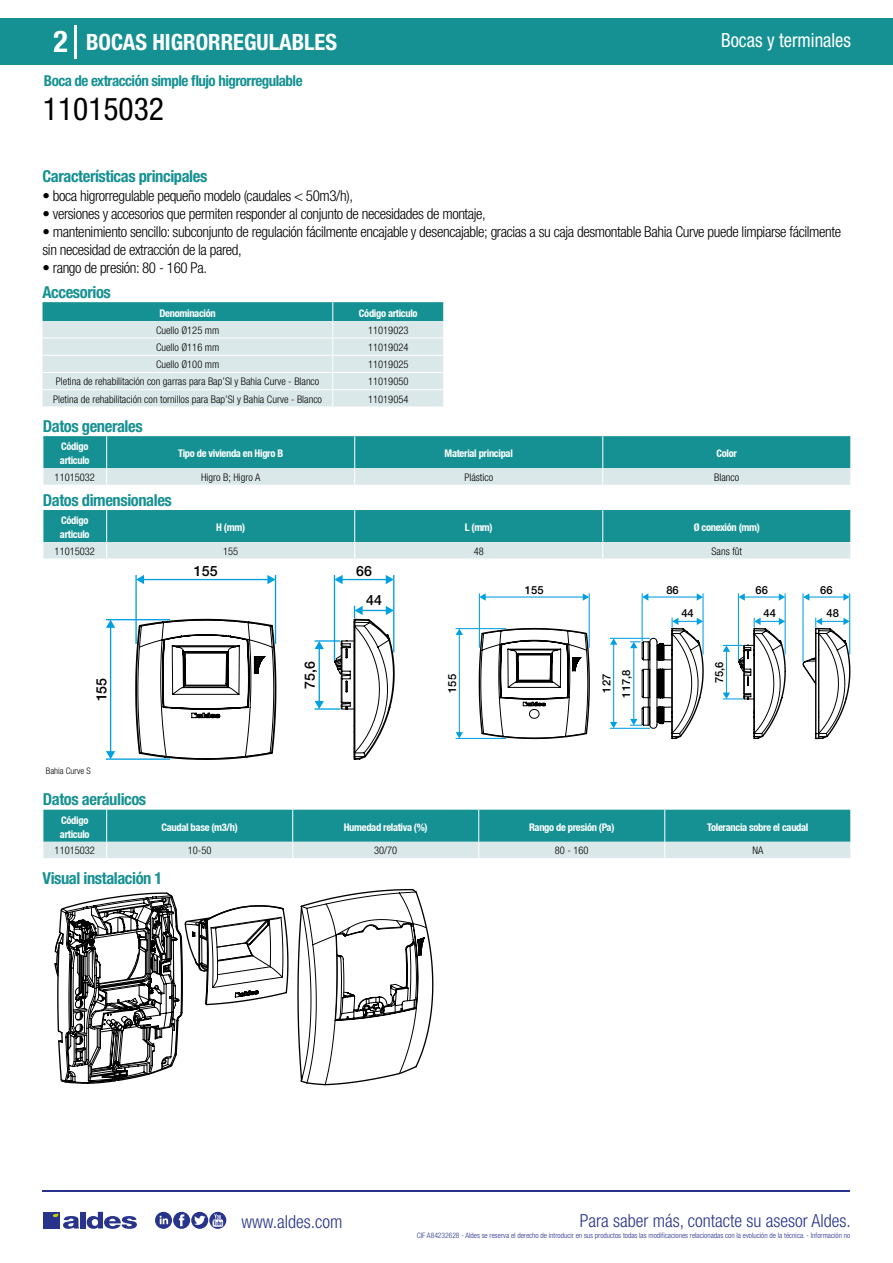
<style>
.page{position:relative;width:893px;height:1263px;background:#fff}
.page>*{position:absolute;margin:0;border:0;box-sizing:border-box;transform-origin:0 0}
.t1{font:condensed 31.5px "Helvetica Neue LT Std";color:#000}
.t2{font:700 condensed 30px "Helvetica Neue LT Std";color:#fff}
.t3{font:700 condensed 22.5px "Helvetica Neue LT Std";color:#fff}
.t4{font:condensed 19.5px "Helvetica Neue LT Std";color:#fff;scale:.95 1}
.t5{font:300 condensed 18px "Helvetica Neue";color:#28348b}
.t6{font:700 condensed 16.5px "Helvetica Neue LT Std";letter-spacing:-.025em;color:#169193}
.t7{font:300 condensed 15px/18px "Helvetica Neue LT Std";letter-spacing:-.025em;color:#000}
.t8{font:700 condensed 15px "Helvetica Neue LT Std";letter-spacing:-.035em;color:#169193}
.t9{font:500 14.25px "Helvetica Neue";color:#000}
.t10{font:500 11.25px/19.8px "Helvetica Neue";color:#000;text-align:center}
.t11{font:300 condensed 10.5px "Helvetica Neue";color:#000}
.t12{font:700 condensed 10.5px/13.5px "Helvetica Neue";letter-spacing:-.03em;color:#fff}
.t13{font:300 condensed 9px "Helvetica Neue";color:#000}
.t14{font:300 condensed 7.5px "Helvetica Neue";color:#28348b}
</style>
<div class="page">
<div style="left:0;top:18px;width:893px;height:46px;background:#169193"></div>
<hr style="left:74px;top:25px;width:2px;height:33px;background:#fff">
<hr style="left:43px;top:1190px;width:807px;height:1px;background:#28348b">
<svg style="left:155px;top:1212px;width:71px;height:17px"></svg>
<div style="left:43px;top:1212px;width:17px;height:16px;background:#28348b"></div>
<div style="left:80px;top:1212px;width:6px;height:16px;background:#28348b"></div>
<svg style="left:87px;top:1212px;width:50px;height:17px"></svg>
<svg style="left:53px;top:1213px;width:26px;height:16px"></svg>
<svg style="left:43px;top:302px;width:401px;height:105px;background:#b9d9da"></svg>
<svg style="left:43px;top:436px;width:808px;height:49px;background:#5bb0b1"></svg>
<svg style="left:43px;top:510px;width:808px;height:49px;background:#5bafb1"></svg>
<hr style="left:135px;top:575px;width:2px;height:69px;background:#009fe3">
<hr style="left:275px;top:575px;width:1px;height:69px;background:#009fe3">
<hr style="left:143px;top:579px;width:126px;height:1px;background:#009fe3">
<svg style="left:267px;top:575px;width:8px;height:9px"></svg>
<svg style="left:136px;top:575px;width:8px;height:9px"></svg>
<hr style="left:106px;top:758px;width:64px;height:2px;background:#009fe3">
<hr style="left:106px;top:619px;width:64px;height:1px;background:#009fe3">
<hr style="left:110px;top:626px;width:1px;height:126px;background:#009fe3">
<svg style="left:106px;top:620px;width:9px;height:8px"></svg>
<svg style="left:106px;top:751px;width:9px;height:8px"></svg>
<hr style="left:393px;top:575px;width:1px;height:77px;background:#009fe3">
<hr style="left:341px;top:579px;width:46px;height:1px;background:#009fe3">
<svg style="left:386px;top:575px;width:8px;height:9px"></svg>
<svg style="left:335px;top:575px;width:8px;height:9px"></svg>
<hr style="left:334px;top:575px;width:1px;height:85px;background:#009fe3">
<svg style="left:134px;top:606px;width:261px;height:154px"></svg>
<hr style="left:479px;top:593px;width:1px;height:55px;background:#009fe3">
<hr style="left:642px;top:593px;width:1px;height:48px;background:#009fe3">
<hr style="left:589px;top:593px;width:1px;height:55px;background:#009fe3">
<hr style="left:485px;top:596px;width:99px;height:1px;background:#009fe3">
<svg style="left:583px;top:593px;width:6px;height:8px"></svg>
<svg style="left:479px;top:593px;width:7px;height:8px"></svg>
<hr style="left:456px;top:738px;width:50px;height:1px;background:#009fe3">
<hr style="left:456px;top:628px;width:50px;height:1px;background:#009fe3">
<hr style="left:459px;top:634px;width:1px;height:99px;background:#009fe3">
<svg style="left:456px;top:629px;width:7px;height:6px"></svg>
<svg style="left:456px;top:732px;width:7px;height:6px"></svg>
<hr style="left:702px;top:593px;width:2px;height:61px;background:#009fe3">
<hr style="left:647px;top:596px;width:51px;height:1px;background:#009fe3">
<svg style="left:697px;top:593px;width:6px;height:8px"></svg>
<svg style="left:642px;top:593px;width:6px;height:8px"></svg>
<hr style="left:785px;top:593px;width:1px;height:61px;background:#009fe3">
<hr style="left:802px;top:593px;width:1px;height:69px;background:#009fe3">
<hr style="left:744px;top:596px;width:36px;height:1px;background:#009fe3">
<svg style="left:779px;top:593px;width:6px;height:8px"></svg>
<svg style="left:739px;top:593px;width:6px;height:8px"></svg>
<hr style="left:849px;top:593px;width:1px;height:61px;background:#009fe3">
<hr style="left:808px;top:596px;width:36px;height:1px;background:#009fe3">
<svg style="left:843px;top:593px;width:7px;height:8px"></svg>
<svg style="left:803px;top:593px;width:6px;height:8px"></svg>
<hr style="left:738px;top:593px;width:1px;height:67px;background:#009fe3">
<svg style="left:478px;top:618px;width:372px;height:121px"></svg>
<svg style="left:43px;top:810px;width:808px;height:48px;background:#5aafb0"></svg>
<svg style="left:55px;top:889px;width:378px;height:196px"></svg>
<h2 class="t2" style="left:54px;top:24px;width:16px">2</h2>
<h3 class="t3" style="left:86px;top:28px;width:252px">BOCAS HIGRORREGULABLES</h3>
<h3 class="t4" style="left:721px;top:29px;width:138px">Bocas y terminales</h3>
<p class="t8" style="left:44px;top:71px;width:260px">Boca de extracción simple flujo higrorregulable</p>
<h1 class="t1" style="left:43px;top:91px;width:122px">11015032</h1>
<p class="t6" style="left:43px;top:166px;width:166px">Características principales</p>
<p class="t7" style="left:43px;top:187px;width:312px">• boca higrorregulable pequeño modelo (caudales &lt; 50m3/h),</p>
<p class="t7" style="left:43px;top:205px;width:445px">• versiones y accesorios que permiten responder al conjunto de necesidades de montaje,</p>
<p class="t7" style="left:43px;top:223px;width:800px">• mantenimiento sencillo: subconjunto de regulación fácilmente encajable y desencajable; gracias a su caja desmontable Bahia Curve puede limpiarse fácilmente sin necesidad de extracción de la pared,</p>
<p class="t7" style="left:43px;top:259px;width:166px">• rango de presión: 80 - 160 Pa.</p>
<p class="t6" style="left:43px;top:282px;width:70px">Accesorios</p>
<p class="t12" style="left:160px;top:306px;width:58px">Denominación</p>
<p class="t12" style="left:359px;top:306px;width:60px">Código articulo</p>
<p class="t11" style="left:156px;top:324px;width:65px">Cuello Ø125 mm</p>
<p class="t11" style="left:368px;top:324px;width:42px">11019023</p>
<p class="t11" style="left:156px;top:341px;width:65px">Cuello Ø116 mm</p>
<p class="t11" style="left:368px;top:341px;width:42px">11019024</p>
<p class="t11" style="left:156px;top:358px;width:65px">Cuello Ø100 mm</p>
<p class="t11" style="left:368px;top:358px;width:42px">11019025</p>
<p class="t11" style="left:56px;top:376px;width:265px">Pletina de rehabilitación con garras para Bap’SI y Bahia Curve - Blanco</p>
<p class="t11" style="left:368px;top:376px;width:42px">11019050</p>
<p class="t11" style="left:53px;top:393px;width:270px">Pletina de rehabilitación con tornillos para Bap’SI y Bahia Curve - Blanco</p>
<p class="t11" style="left:368px;top:393px;width:42px">11019054</p>
<p class="t6" style="left:43px;top:416px;width:101px">Datos generales</p>
<p class="t12" style="left:60px;top:440px;width:31px">Código articulo</p>
<p class="t12" style="left:178px;top:447px;width:107px">Tipo de vivienda en Higro B</p>
<p class="t12" style="left:445px;top:447px;width:70px">Material principal</p>
<p class="t12" style="left:717px;top:447px;width:22px">Color</p>
<p class="t11" style="left:55px;top:471px;width:42px">11015032</p>
<p class="t11" style="left:201px;top:471px;width:61px">Higro B; Higro A</p>
<p class="t11" style="left:464px;top:471px;width:30px">Plástico</p>
<p class="t11" style="left:714px;top:471px;width:27px">Blanco</p>
<p class="t6" style="left:43px;top:490px;width:130px">Datos dimensionales</p>
<p class="t12" style="left:60px;top:514px;width:31px">Código articulo</p>
<p class="t12" style="left:216px;top:520px;width:30px">H (mm)</p>
<p class="t12" style="left:465px;top:520px;width:29px">L (mm)</p>
<p class="t12" style="left:694px;top:520px;width:68px">Ø conexión (mm)</p>
<p class="t11" style="left:55px;top:545px;width:42px">11015032</p>
<p class="t11" style="left:223px;top:545px;width:17px">155</p>
<p class="t11" style="left:474px;top:545px;width:12px">48</p>
<p class="t11" style="left:712px;top:545px;width:32px">Sans fût</p>
<p class="t9" style="left:194px;top:562px;width:25px">155</p>
<p class="t9" style="left:366px;top:592px;width:17px">44</p>
<p class="t9" style="left:356px;top:562px;width:17px">66</p>
<p class="t10" style="left:755px;top:580px;width:14px">66</p>
<p class="t10" style="left:820px;top:580px;width:14px">66</p>
<p class="t10" style="left:525px;top:580px;width:20px">155</p>
<p class="t10" style="left:666px;top:580px;width:14px">86</p>
<p class="t9" style="left:93px;top:701px;width:25px;rotate:-90deg">155</p>
<p class="t9" style="left:301px;top:689px;width:29px;rotate:-90deg">75,6</p>
<p class="t10" style="left:442px;top:693px;width:20px;rotate:-90deg">155</p>
<p class="t10" style="left:596px;top:697px;width:29px;rotate:-90deg">127<br>117,8</p>
<p class="t10" style="left:681px;top:603px;width:14px">44</p>
<p class="t10" style="left:763px;top:603px;width:14px">44</p>
<p class="t10" style="left:826px;top:603px;width:14px">48</p>
<p class="t10" style="left:709px;top:683px;width:23px;rotate:-90deg">75,6</p>
<p class="t13" style="left:46px;top:766px;width:46px">Bahia Curve S</p>
<p class="t6" style="left:43px;top:789px;width:105px">Datos aeráulicos</p>
<p class="t12" style="left:60px;top:813px;width:31px">Código articulo</p>
<p class="t12" style="left:162px;top:820px;width:78px">Caudal base (m3/h)</p>
<p class="t12" style="left:344px;top:820px;width:85px">Humedad relativa (%)</p>
<p class="t12" style="left:529px;top:820px;width:87px">Rango de presión (Pa)</p>
<p class="t12" style="left:707px;top:820px;width:103px">Tolerancia sobre el caudal</p>
<p class="t11" style="left:55px;top:844px;width:42px">11015032</p>
<p class="t11" style="left:188px;top:844px;width:25px">10-50</p>
<p class="t11" style="left:374px;top:844px;width:25px">30/70</p>
<p class="t11" style="left:555px;top:844px;width:35px">80 - 160</p>
<p class="t11" style="left:752px;top:844px;width:12px">NA</p>
<p class="t6" style="left:43px;top:868px;width:122px">Visual instalación 1</p>
<p class="t5" style="left:241px;top:1211px;width:102px">www.aldes.com</p>
<p class="t5" style="left:580px;top:1211px;width:272px">Para saber más, contacte su asesor Aldes.</p>
<p class="t14" style="left:417px;top:1230px;width:435px">CIF A84232628 - Aldes se reserva el derecho de introducir en sus productos todas las modificaciones relacionadas con la evolución de la técnica. - Información no</p>
</div>
